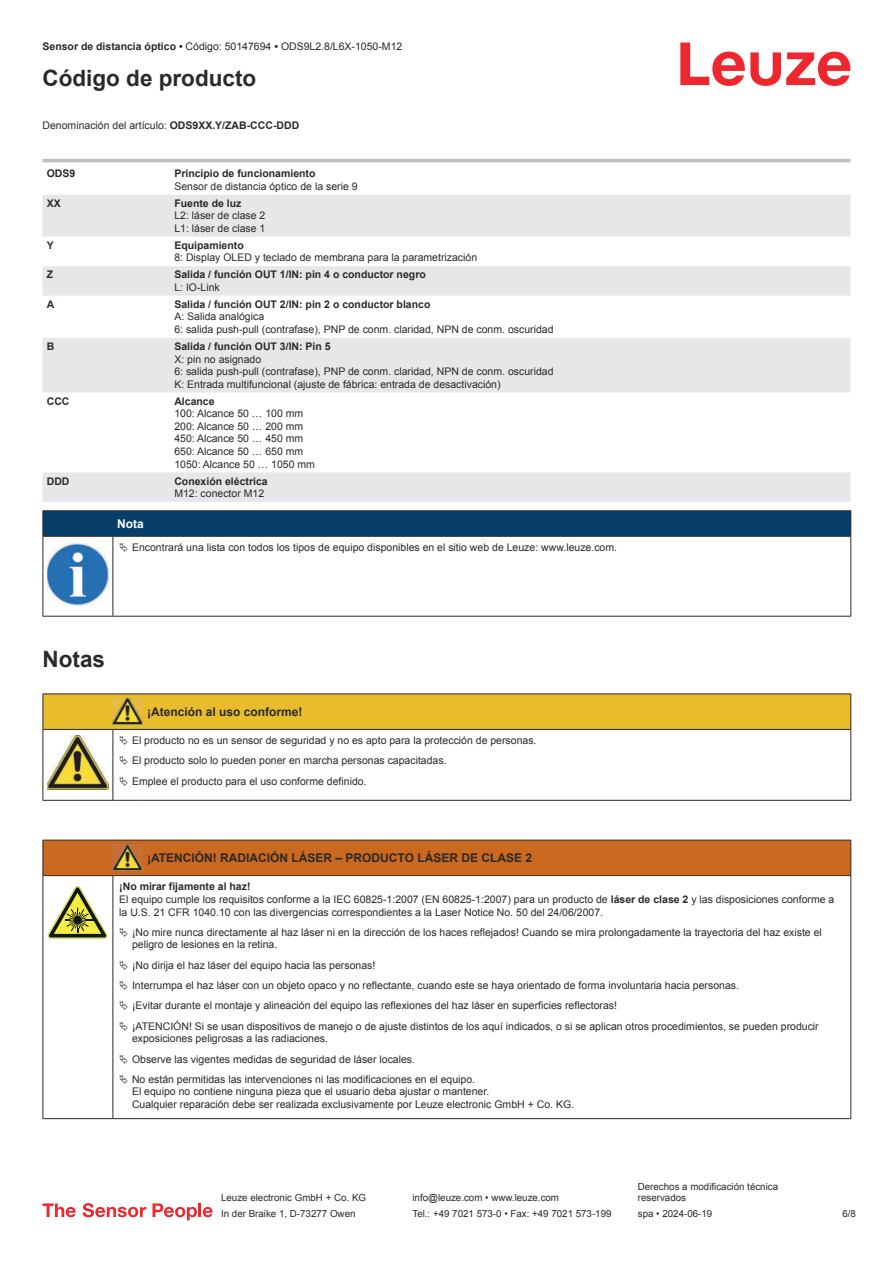
<style>
.page{position:relative;width:893px;height:1263px;background:#fff}
.page>*{position:absolute;margin:0;border:0;box-sizing:border-box;transform-origin:0 0}
.t1{font:700 22.5px "Arial";color:#2b292a}
.t2{font:700 12px "Arial";color:#2b292a}
.t3{font:700 12px "Arial";color:#fff}
.t4{font:10.5px/12.6px "Arial";color:#2b292a}
.t5{font:700 10.5px "Arial";color:#2b292a}
.t6{font:9.75px/11.7px "Arial";color:#2b292a}
.s1{font-weight:700}
</style>
<div class="page">
<svg style="left:680px;top:43px;width:170px;height:43px"></svg>
<svg style="left:43px;top:158px;width:807px;height:37px"></svg>
<svg style="left:43px;top:195px;width:807px;height:307px;fill:#edeeef"></svg>
<hr style="left:43px;top:159px;width:127px;height:3px;background:#bdbfc1">
<hr style="left:170px;top:159px;width:680px;height:3px;background:#bdbfc1">
<svg style="left:43px;top:1203px;width:33px;height:14px"></svg>
<svg style="left:83px;top:1203px;width:63px;height:14px"></svg>
<svg style="left:153px;top:1203px;width:44px;height:17px"></svg>
<hr style="left:198px;top:1203px;width:3px;height:14px;background:#ed272d">
<svg style="left:203px;top:1207px;width:10px;height:10px"></svg>
<svg style="left:44px;top:537px;width:806px;height:79px"></svg>
<hr style="left:43px;top:510px;width:70px;height:1px;background:#2b292a">
<hr style="left:43px;top:536px;width:70px;height:1px;background:#2b292a">
<hr style="left:113px;top:510px;width:738px;height:1px;background:#2b292a">
<svg style="left:43px;top:511px;width:808px;height:25px;background:#063c67"></svg>
<hr style="left:113px;top:536px;width:738px;height:1px;background:#2b292a">
<hr style="left:43px;top:537px;width:1px;height:75px;background:#2b292a">
<hr style="left:113px;top:537px;width:1px;height:75px;background:#2b292a">
<hr style="left:850px;top:537px;width:1px;height:75px;background:#2b292a">
<hr style="left:43px;top:616px;width:70px;height:1px;background:#2b292a">
<hr style="left:113px;top:616px;width:738px;height:1px;background:#2b292a">
<img style="left:47px;top:543px;width:61px;height:62px">
<div style="left:115px;top:537px;width:734px;height:20px;background:#fff"></div>
<hr style="left:43px;top:693px;width:70px;height:1px;background:#2b292a">
<hr style="left:113px;top:693px;width:30px;height:1px;background:#2b292a">
<hr style="left:143px;top:693px;width:708px;height:1px;background:#2b292a">
<hr style="left:43px;top:800px;width:70px;height:1px;background:#2b292a">
<hr style="left:113px;top:800px;width:30px;height:1px;background:#2b292a">
<hr style="left:143px;top:800px;width:708px;height:1px;background:#2b292a">
<div style="left:44px;top:841px;width:806px;height:34px;background:#ca691f"></div>
<hr style="left:43px;top:840px;width:70px;height:1px;background:#2b292a">
<hr style="left:43px;top:840px;width:1px;height:35px;background:#2b292a">
<hr style="left:43px;top:875px;width:70px;height:1px;background:#2b292a">
<hr style="left:113px;top:840px;width:30px;height:1px;background:#2b292a">
<hr style="left:113px;top:875px;width:30px;height:1px;background:#2b292a">
<hr style="left:143px;top:840px;width:708px;height:1px;background:#2b292a">
<hr style="left:850px;top:840px;width:1px;height:35px;background:#2b292a">
<hr style="left:143px;top:875px;width:708px;height:1px;background:#2b292a">
<hr style="left:43px;top:876px;width:1px;height:238px;background:#2b292a">
<hr style="left:113px;top:876px;width:1px;height:238px;background:#2b292a">
<hr style="left:850px;top:876px;width:1px;height:238px;background:#2b292a">
<hr style="left:43px;top:1118px;width:70px;height:1px;background:#2b292a">
<hr style="left:113px;top:1118px;width:30px;height:1px;background:#2b292a">
<hr style="left:143px;top:1118px;width:708px;height:1px;background:#2b292a">
<img style="left:113px;top:844px;width:30px;height:27px">
<svg style="left:47px;top:886px;width:60px;height:53px"></svg>
<svg style="left:115px;top:876px;width:734px;height:1px"></svg>
<svg style="left:43px;top:694px;width:808px;height:106px"></svg>
<p class="t4" style="left:43px;top:41px;width:361px"><span class="s1">Sensor de distancia óptico •</span> Código: 50147694 <span class="s1">•</span> ODS9L2.8/L6X-1050-M12</p>
<h1 class="t1" style="left:43px;top:70px;width:215px">Código de producto</h1>
<p class="t4" style="left:43px;top:120px;width:258px">Denominación del artículo: <span class="s1">ODS9XX.Y/ZAB-CCC-DDD</span></p>
<p class="t5" style="left:47px;top:170px;width:30px">ODS9</p>
<p class="t5" style="left:174px;top:170px;width:143px">Principio de funcionamiento</p>
<p class="t4" style="left:174px;top:181px;width:185px">Sensor de distancia óptico de la serie 9</p>
<p class="t5" style="left:47px;top:199px;width:16px">XX</p>
<p class="t5" style="left:174px;top:199px;width:69px">Fuente de luz</p>
<p class="t4" style="left:174px;top:210px;width:93px">L2: láser de clase 2<br>L1: láser de clase 1</p>
<p class="t5" style="left:47px;top:241px;width:9px">Y</p>
<p class="t5" style="left:174px;top:241px;width:71px">Equipamiento</p>
<p class="t4" style="left:174px;top:252px;width:304px">8: Display OLED y teclado de membrana para la parametrización</p>
<p class="t5" style="left:47px;top:271px;width:8px">Z</p>
<p class="t5" style="left:174px;top:271px;width:253px">Salida / función OUT 1/IN: pin 4 o conductor negro</p>
<p class="t4" style="left:174px;top:282px;width:47px">L: IO-Link</p>
<p class="t5" style="left:47px;top:300px;width:9px">A</p>
<p class="t5" style="left:174px;top:300px;width:258px">Salida / función OUT 2/IN: pin 2 o conductor blanco</p>
<p class="t4" style="left:174px;top:311px;width:381px">A: Salida analógica<br>6: salida push-pull (contrafase), PNP de conm. claridad, NPN de conm. oscuridad</p>
<p class="t5" style="left:47px;top:342px;width:9px">B</p>
<p class="t5" style="left:174px;top:342px;width:158px">Salida / función OUT 3/IN: Pin 5</p>
<p class="t4" style="left:174px;top:354px;width:381px">X: pin no asignado<br>6: salida push-pull (contrafase), PNP de conm. claridad, NPN de conm. oscuridad<br>K: Entrada multifuncional (ajuste de fábrica: entrada de desactivación)</p>
<p class="t5" style="left:47px;top:397px;width:24px">CCC</p>
<p class="t5" style="left:174px;top:397px;width:42px">Alcance</p>
<p class="t4" style="left:174px;top:408px;width:142px">100: Alcance 50 … 100 mm<br>200: Alcance 50 … 200 mm<br>450: Alcance 50 … 450 mm<br>650: Alcance 50 … 650 mm<br>1050: Alcance 50 … 1050 mm</p>
<p class="t5" style="left:47px;top:477px;width:24px">DDD</p>
<p class="t5" style="left:174px;top:477px;width:95px">Conexión eléctrica</p>
<p class="t4" style="left:174px;top:488px;width:91px">M12: conector M12</p>
<p class="t3" style="left:117px;top:519px;width:28px">Nota</p>
<p class="t4" style="left:132px;top:542px;width:487px">Encontrará una lista con todos los tipos de equipo disponibles en el sitio web de Leuze: www.leuze.com.</p>
<h1 class="t1" style="left:43px;top:651px;width:64px">Notas</h1>
<p class="t2" style="left:147px;top:707px;width:157px">¡Atención al uso conforme!</p>
<p class="t4" style="left:132px;top:731px;width:406px;line-height:20.2px">El producto no es un sensor de seguridad y no es apto para la protección de personas.<br>El producto solo lo pueden poner en marcha personas capacitadas.<br>Emplee el producto para el uso conforme definido.</p>
<p class="t2" style="left:147px;top:853px;width:386px">¡ATENCIÓN! RADIACIÓN LÁSER – PRODUCTO LÁSER DE CLASE 2</p>
<p class="t4" style="left:119px;top:881px;width:716px"><span class="s1">¡No mirar fijamente al haz!<br></span>El equipo cumple los requisitos conforme a la IEC 60825-1:2007 (EN 60825-1:2007) para un producto de <span class="s1">láser de clase 2</span> y las disposiciones conforme a la U.S. 21 CFR 1040.10 con las divergencias correspondientes a la Laser Notice No. 50 del 24/06/2007.</p>
<p class="t4" style="left:132px;top:927px;width:691px">¡No mire nunca directamente al haz láser ni en la dirección de los haces reflejados! Cuando se mira prolongadamente la trayectoria del haz existe el peligro de lesiones en la retina.</p>
<p class="t4" style="left:132px;top:956px;width:688px;line-height:20.2px">¡No dirija el haz láser del equipo hacia las personas!<br>Interrumpa el haz láser con un objeto opaco y no reflectante, cuando este se haya orientado de forma involuntaria hacia personas.<br>¡Evitar durante el montaje y alineación del equipo las reflexiones del haz láser en superficies reflectoras!<br>¡ATENCIÓN! Si se usan dispositivos de manejo o de ajuste distintos de los aquí indicados, o si se aplican otros procedimientos, se pueden producir</p>
<p class="t4" style="left:132px;top:1029px;width:345px;line-height:20.2px">exposiciones peligrosas a las radiaciones.<br>Observe las vigentes medidas de seguridad de láser locales.<br>No están permitidas las intervenciones ni las modificaciones en el equipo.</p>
<p class="t4" style="left:132px;top:1086px;width:444px">El equipo no contiene ninguna pieza que el usuario deba ajustar o mantener.<br>Cualquier reparación debe ser realizada exclusivamente por Leuze electronic GmbH + Co. KG.</p>
<p class="t6" style="left:221px;top:1193px;width:146px">Leuze electronic GmbH + Co. KG</p>
<p class="t6" style="left:412px;top:1193px;width:148px">info@leuze.com • www.leuze.com</p>
<p class="t6" style="left:638px;top:1181px;width:142px">Derechos a modificación técnica reservados</p>
<p class="t6" style="left:221px;top:1209px;width:136px">In der Braike 1, D-73277 Owen</p>
<p class="t6" style="left:412px;top:1209px;width:201px">Tel.: +49 7021 573-0 • Fax: +49 7021 573-199</p>
<p class="t6" style="left:638px;top:1209px;width:76px">spa • 2024-06-19</p>
<p class="t6" style="left:842px;top:1209px;width:15px">6 /8</p>
</div>
